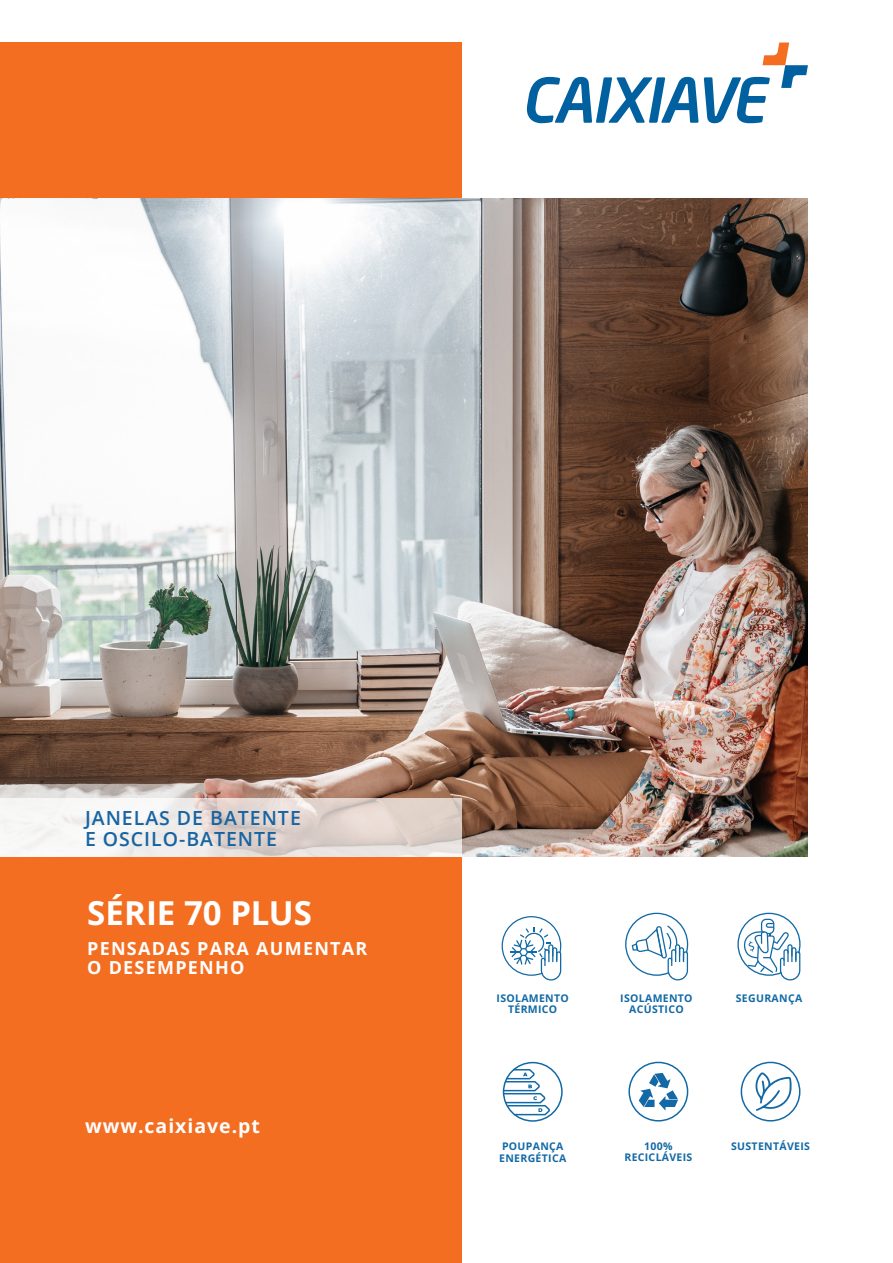
<style>
.page{position:relative;width:893px;height:1263px;background:#fff}
.page>*{position:absolute;margin:0;border:0;box-sizing:border-box;transform-origin:0 0}
.t1{font:700 33px "Open Sans";color:#fff}
.t2{font:600 19.5px/21px "Open Sans";letter-spacing:.05em;color:#1864a2}
.t3{font:700 19.5px "Open Sans";letter-spacing:.05em;color:#fff}
.t4{font:700 18px/19.5px "Open Sans";letter-spacing:.07em;color:#fff}
.t5{font:700 10.5px/11.2px "Open Sans";letter-spacing:.03em;color:#1269a5;text-align:center}
</style>
<div class="page">
<div style="left:0;top:43px;width:461px;height:1220px;background:#f36e21"></div>
<img style="left:0;top:199px;width:808px;height:658px">
<svg style="left:0;top:798px;width:461px;height:59px"></svg>
<svg style="left:527px;top:77px;width:171px;height:46px"></svg>
<svg style="left:704px;top:43px;width:104px;height:80px"></svg>
<svg style="left:737px;top:913px;width:63px;height:67px"></svg>
<svg style="left:625px;top:913px;width:63px;height:67px"></svg>
<svg style="left:502px;top:1068px;width:49px;height:49px"></svg>
<div style="left:503px;top:1062px;width:60px;height:60px;border:2px solid #1269a5;border-radius:50%"></div>
<svg style="left:502px;top:916px;width:59px;height:64px"></svg>
<svg style="left:639px;top:1073px;width:39px;height:37px"></svg>
<div style="left:628px;top:1062px;width:60px;height:59px;border:2px solid #1269a5;border-radius:50%"></div>
<svg style="left:755px;top:1072px;width:37px;height:39px"></svg>
<div style="left:741px;top:1062px;width:59px;height:59px;border:2px solid #1269a5;border-radius:50%"></div>
<h2 class="t2" style="left:85px;top:807px;width:217px">JANELAS DE BATENTE<br>E OSCILO-BATENTE</h2>
<h1 class="t1" style="left:87px;top:890px;width:226px">SÉRIE 70 PLUS</h1>
<h3 class="t4" style="left:87px;top:938px;width:282px">PENSADAS PARA AUMENTAR<br>O DESEMPENHO</h3>
<h2 class="t3" style="left:85px;top:1112px;width:177px">www.caixiave.pt</h2>
<p class="t5" style="left:496px;top:992px;width:74px">ISOLAMENTO<br>TÉRMICO</p>
<p class="t5" style="left:620px;top:992px;width:74px">ISOLAMENTO</p>
<p class="t5" style="left:736px;top:992px;width:68px">SEGURANÇA</p>
<p class="t5" style="left:629px;top:1003px;width:56px">ACÚSTICO</p>
<p class="t5" style="left:499px;top:1141px;width:69px;text-align:left">POUPANÇA<br>ENERGÉTICA</p>
<p class="t5" style="left:624px;top:1140px;width:69px">100%<br>RECICLÁVEIS</p>
<p class="t5" style="left:731px;top:1141px;width:80px">SUSTENTÁVEIS</p>
</div>
